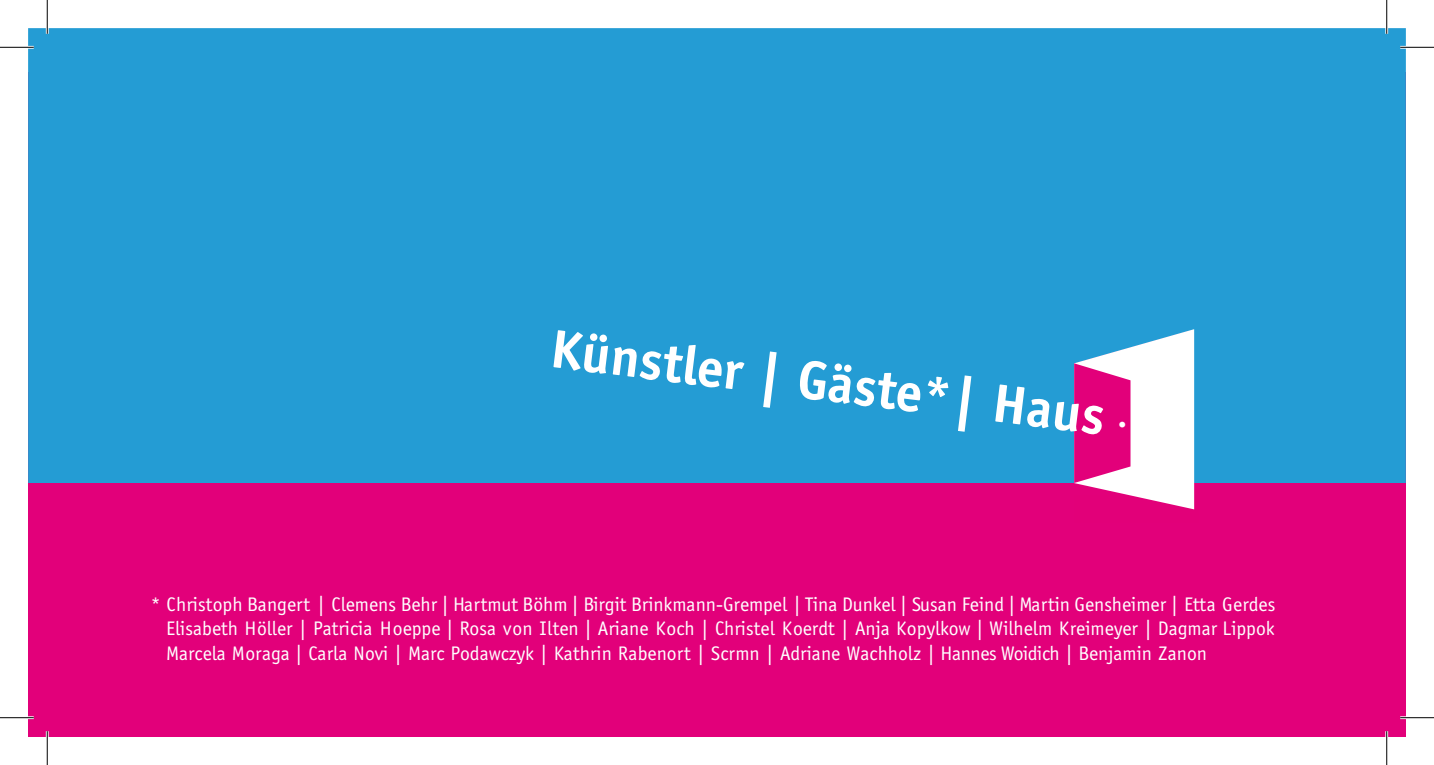
<style>
.page{position:relative;width:1434px;height:765px;background:#fff}
.page>*{position:absolute;margin:0;border:0;box-sizing:border-box;transform-origin:0 0}
.t1{font:700 55.8px "KH Officina Sans";color:#fff}
.t2{font:700 31.5px "KH Officina Sans";color:#fff}
.t3{font:20.25px/24.3px "KH Officina Sans";color:#fff;text-align:justify}
</style>
<div class="page">
<div style="left:28px;top:73px;width:1378px;height:663px;background:#e2007a"></div>
<div style="left:28px;top:28px;width:1378px;height:455px;background:#249cd4"></div>
<div style="left:962px;top:296px;width:259px;height:187px;background:#249cd4"></div>
<svg style="left:1074px;top:329px;width:120px;height:180px"></svg>
<hr style="left:0;top:46px;width:34px;height:3px;background:#fff">
<hr style="left:1400px;top:46px;width:34px;height:3px;background:#fff">
<hr style="left:0;top:716px;width:34px;height:2px;background:#fff">
<hr style="left:1400px;top:716px;width:34px;height:2px;background:#fff">
<hr style="left:46px;top:0;width:3px;height:34px;background:#fff">
<hr style="left:46px;top:730px;width:3px;height:34px;background:#fff">
<hr style="left:1385px;top:0;width:3px;height:34px;background:#fff">
<hr style="left:1385px;top:730px;width:3px;height:34px;background:#fff">
<hr style="left:0;top:47px;width:34px;height:1px;background:#000">
<hr style="left:1400px;top:47px;width:34px;height:1px;background:#000">
<hr style="left:0;top:717px;width:34px;height:1px;background:#000">
<hr style="left:1400px;top:717px;width:34px;height:1px;background:#000">
<hr style="left:47px;top:0;width:1px;height:34px;background:#000">
<hr style="left:47px;top:730px;width:1px;height:34px;background:#000">
<hr style="left:1386px;top:0;width:1px;height:34px;background:#000">
<hr style="left:1386px;top:730px;width:1px;height:34px;background:#000">
<h1 class="t1" style="left:555px;top:314px;width:559px;rotate:7deg">Künstler | Gäste*| Haus</h1>
<h2 class="t2" style="left:1118px;top:397px;width:11px">.</h2>
<p class="t3" style="left:166px;top:592px;width:1111px;text-indent:-15px">* Christoph Bangert | Clemens Behr | Hartmut Böhm | Birgit Brinkmann-Grempel | Tina Dunkel | Susan Feind | Martin Gensheimer | Etta Gerdes Elisabeth Höller | Patricia Hoeppe | Rosa von Ilten | Ariane Koch | Christel Koerdt | Anja Kopylkow | Wilhelm Kreimeyer | Dagmar Lippok Marcela Moraga | Carla Novi | Marc Podawczyk | Kathrin Rabenort | Scrmn | Adriane Wachholz | Hannes Woidich | Benjamin Zanon</p>
</div>
